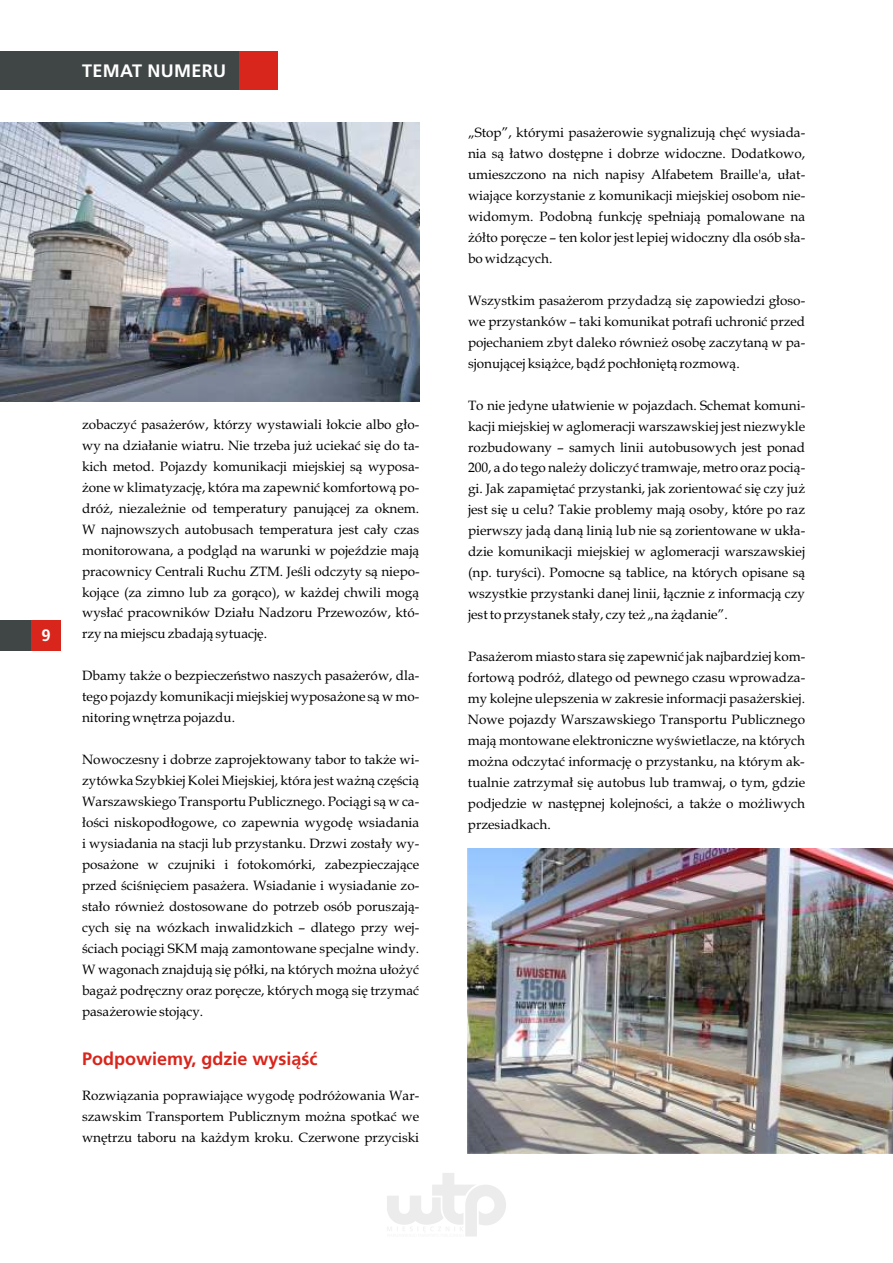
<style>
.page{position:relative;width:893px;height:1263px;background:#fff}
.page>*{position:absolute;margin:0;border:0;box-sizing:border-box;transform-origin:0 0}
.t1{font:700 18px "Frutiger LT Com";color:#d9261c}
.t2{font:700 18px "Frutiger LT Com";letter-spacing:.02em;color:#fff}
.t3{font:700 16.5px "Frutiger LT Com";color:#fff}
.t4{font:13.5px/21px "Book Antiqua";color:#000;text-align:justify}
</style>
<div class="page">
<svg style="left:387px;top:1173px;width:119px;height:63px"></svg>
<div style="left:30px;top:620px;width:31px;height:31px;background:#d9261c"></div>
<div style="left:0;top:51px;width:239px;height:39px;background:#404545"></div>
<div style="left:239px;top:51px;width:39px;height:39px;background:#d9261c"></div>
<div style="left:0;top:620px;width:30px;height:31px;background:#404545"></div>
<img style="left:0;top:122px;width:419px;height:279px">
<img style="left:468px;top:849px;width:425px;height:304px">
<h1 class="t2" style="left:82px;top:63px;width:146px">TEMAT NUMERU</h1>
<p class="t3" style="left:41px;top:629px;width:11px">9</p>
<p class="t4" style="left:82px;top:415px;width:339px">zobaczyć pasażerów, którzy wystawiali łokcie albo gło&shy;wy na działanie wiatru. Nie trzeba już uciekać się do ta&shy;kich metod. Pojazdy komunikacji miejskiej są wyposa&shy;żone w klimatyzację, która ma zapewnić komfortową po&shy;dróż, niezależnie od temperatury panującej za oknem.<br>W najnowszych autobusach temperatura jest cały czas monitorowana, a podgląd na warunki w pojeździe mają pracownicy Centrali Ruchu ZTM. Jeśli odczyty są niepo&shy;kojące (za zimno lub za gorąco), w każdej chwili mogą wysłać pracowników Działu Nadzoru Przewozów, któ&shy;rzy na miejscu zbadają sytuację.</p>
<p class="t4" style="left:82px;top:667px;width:339px">Dbamy także o bezpieczeństwo naszych pasażerów, dla&shy;tego pojazdy komunikacji miejskiej wyposażone są w mo&shy;nitoring wnętrza pojazdu.</p>
<p class="t4" style="left:82px;top:751px;width:339px">Nowoczesny i dobrze zaprojektowany tabor to także wi&shy;zytówka Szybkiej Kolei Miejskiej, która jest ważną częścią Warszawskiego Transportu Publicznego. Pociągi są w ca&shy;łości niskopodłogowe, co zapewnia wygodę wsiadania i wysiadania na stacji lub przystanku. Drzwi zostały wy&shy;posażone w czujniki i fotokomórki, zabezpieczające przed ściśnięciem pasażera. Wsiadanie i wysiadanie zo&shy;stało również dostosowane do potrzeb osób poruszają&shy;cych się na wózkach inwalidzkich – dlatego przy wej&shy;ściach pociągi SKM mają zamontowane specjalne windy.<br>W wagonach znajdują się półki, na których można ułożyć bagaż podręczny oraz poręcze, których mogą się trzymać pasażerowie stojący.</p>
<h1 class="t1" style="left:82px;top:1051px;width:237px">Podpowiemy, gdzie wysiąść</h1>
<p class="t4" style="left:82px;top:1086px;width:339px">Rozwiązania poprawiające wygodę podróżowania War&shy;szawskim Transportem Publicznym można spotkać we wnętrzu taboru na każdym kroku. Czerwone przyciski</p>
<p class="t4" style="left:468px;top:123px;width:339px">„Stop”, którymi pasażerowie sygnalizują chęć wysiada&shy;nia są łatwo dostępne i dobrze widoczne. Dodatkowo, umieszczono na nich napisy Alfabetem Braille'a, ułat&shy;wiające korzystanie z komunikacji miejskiej osobom nie&shy;widomym. Podobną funkcję spełniają pomalowane na żółto poręcze – ten kolor jest lepiej widoczny dla osób sła&shy;bo widzących.</p>
<p class="t4" style="left:468px;top:291px;width:339px">Wszystkim pasażerom przydadzą się zapowiedzi głoso&shy;we przystanków – taki komunikat potrafi uchronić przed pojechaniem zbyt daleko również osobę zaczytaną w pa&shy;sjonującej książce, bądź pochłoniętą rozmową.</p>
<p class="t4" style="left:468px;top:396px;width:339px">To nie jedyne ułatwienie w pojazdach. Schemat komuni&shy;kacji miejskiej w aglomeracji warszawskiej jest niezwykle rozbudowany – samych linii autobusowych jest ponad 200, a do tego należy doliczyć tramwaje, metro oraz pocią&shy;gi. Jak zapamiętać przystanki, jak zorientować się czy już jest się u celu? Takie problemy mają osoby, które po raz pierwszy jadą daną linią lub nie są zorientowane w ukła&shy;dzie komunikacji miejskiej w aglomeracji warszawskiej (np. turyści). Pomocne są tablice, na których opisane są wszystkie przystanki danej linii, łącznie z informacją czy jest to przystanek stały, czy też „na żądanie”.</p>
<p class="t4" style="left:468px;top:648px;width:339px">Pasażerom miasto stara się zapewnić jak najbardziej kom&shy;fortową podróż, dlatego od pewnego czasu wprowadza&shy;my kolejne ulepszenia w zakresie informacji pasażerskiej.<br>Nowe pojazdy Warszawskiego Transportu Publicznego mają montowane elektroniczne wyświetlacze, na których można odczytać informację o przystanku, na którym ak&shy;tualnie zatrzymał się autobus lub tramwaj, o tym, gdzie podjedzie w następnej kolejności, a także o możliwych przesiadkach.</p>
</div>
